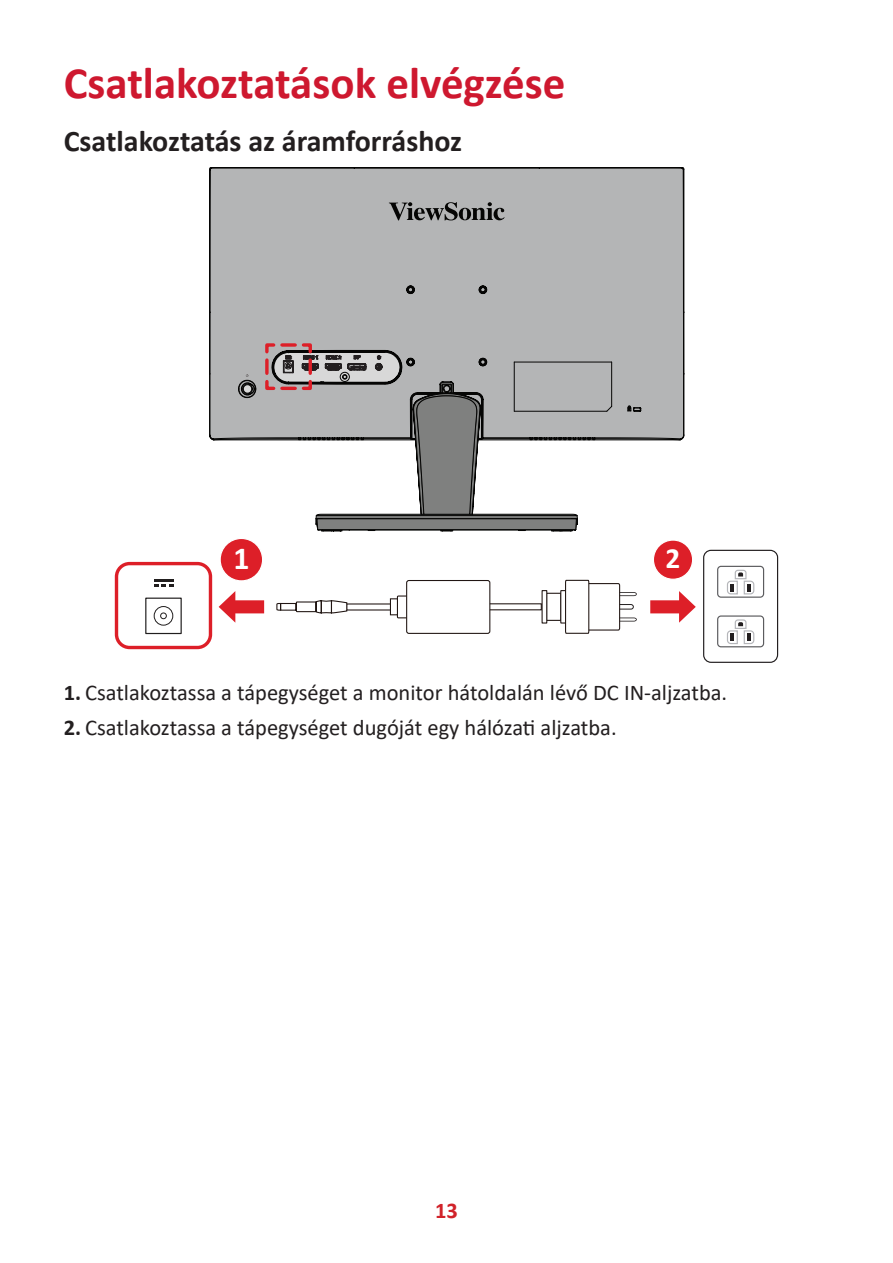
<style>
.page{position:relative;width:893px;height:1263px;background:#fff}
.page>*{position:absolute;margin:0;border:0;box-sizing:border-box;transform-origin:0 0}
.t1{font:700 45px "Calibri";color:#ce182f}
.t2{font:700 31.65px "Calibri";color:#fff}
.t3{font:700 30px "Calibri";color:#231f20}
.t4{font:700 29.25px "Calibri";color:#fff}
.t5{font:22.5px "Calibri";color:#231f20}
.t6{font:700 22.5px "Calibri";color:#d1232a}
.s1{font-weight:700}
</style>
<div class="page">
<svg style="left:489px;top:579px;width:148px;height:55px"></svg>
<div style="left:397px;top:595px;width:38px;height:23px;border:1px solid #211613"></div>
<div style="left:407px;top:580px;width:83px;height:53px;background:#fff;border-radius:2px"></div>
<div style="left:406px;top:580px;width:84px;height:54px;border:1px solid #211613;border-radius:2px"></div>
<svg style="left:276px;top:598px;width:122px;height:18px"></svg>
<svg style="left:650px;top:591px;width:46px;height:32px"></svg>
<div style="left:653px;top:540px;width:40px;height:39px;background:#dd1f28;border-radius:50%"></div>
<div style="left:653px;top:539px;width:40px;height:41px;border:1px solid #fff;border-radius:50%"></div>
<div style="left:703px;top:550px;width:75px;height:113px;border:1px solid #231f20;border-radius:7px"></div>
<div style="left:717px;top:566px;width:47px;height:32px;border:1px solid #5c5c5f;border-radius:3px"></div>
<svg style="left:727px;top:569px;width:28px;height:26px"></svg>
<div style="left:717px;top:615px;width:47px;height:32px;border:1px solid #5c5c5f;border-radius:3px"></div>
<svg style="left:727px;top:619px;width:28px;height:26px"></svg>
<div style="left:115px;top:562px;width:97px;height:87px;border:3px solid #dd1f28;border-radius:13px"></div>
<svg style="left:218px;top:591px;width:47px;height:32px"></svg>
<div style="left:220px;top:538px;width:43px;height:43px;background:#dd1f28;border-radius:50%"></div>
<div style="left:220px;top:538px;width:43px;height:43px;border:1px solid #fff;border-radius:50%"></div>
<hr style="left:154px;top:579px;width:20px;height:2px;background:#211e1e">
<svg style="left:154px;top:584px;width:20px;height:3px"></svg>
<svg style="left:154px;top:606px;width:19px;height:20px"></svg>
<div style="left:145px;top:598px;width:37px;height:36px;border:1px solid #211e1e"></div>
<div style="left:209px;top:167px;width:475px;height:365px;background:#b4b5b6"></div>
<svg style="left:389px;top:202px;width:116px;height:18px"></svg>
<svg style="left:213px;top:342px;width:467px;height:189px"></svg>
<h1 class="t1" style="left:64px;top:51px;width:503px">Csatlakoztatások elvégzése</h1>
<h3 class="t3" style="left:64px;top:120px;width:400px">Csatlakoztatás az áramforráshoz</h3>
<h2 class="t2" style="left:233px;top:536px;width:18px">1</h2>
<h3 class="t4" style="left:666px;top:538px;width:16px">2</h3>
<p class="t5" style="left:64px;top:676px;width:665px"><span class="s1">1.</span> Csatlakoztassa a tápegységet a monitor hátoldalán lévő DC IN-aljzatba.</p>
<p class="t5" style="left:64px;top:712px;width:554px"><span class="s1">2.</span> Csatlakoztassa a tápegységet dugóját egy hálózati aljzatba.</p>
<p class="t6" style="left:435px;top:1194px;width:24px">13</p>
</div>
